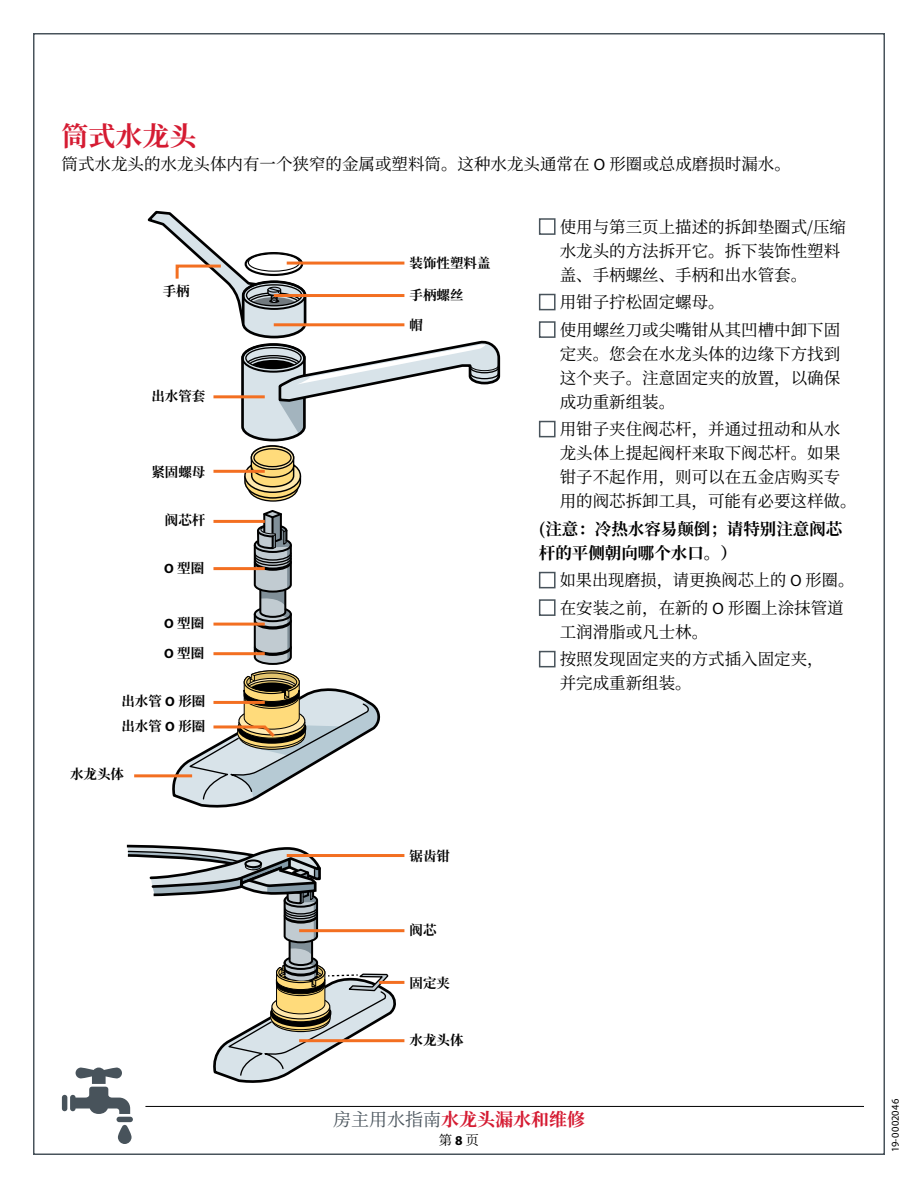
<style>
.page{position:relative;width:918px;height:1188px;background:#fff}
.page>*{position:absolute;margin:0;border:0;box-sizing:border-box;transform-origin:0 0}
.t1{font:700 27px "Noto Serif CJ Ksc";color:#d51b32}
.t2{font:700 18px "Noto Serif CJ Ksc";color:#d51b32}
.t3{font:16.5px/24px "Noto Serif CJ Ksc";color:#000}
.t4{font:700 16.5px/24px "Noto Serif CJ Ksc";color:#000}
.t5{font:700 13.5px/24.6px "Noto Serif CJ Ksc";color:#000}
.t6{font:13.5px "Noto Serif CJ Ksc";color:#000}
.t7{font:10.5px "Myriad Pro";letter-spacing:.025em;color:#000}
.s1{font-family:"Myriad Pro"}
.s2{font-weight:400;color:#48535b}
.s3{font-family:"Myriad Pro";font-weight:700}
</style>
<div class="page">
<div style="left:539px;top:218px;width:17px;height:17px;border:2px solid #48535b"></div>
<div style="left:539px;top:294px;width:17px;height:16px;border:2px solid #48535b"></div>
<div style="left:539px;top:321px;width:17px;height:17px;border:2px solid #48535b"></div>
<div style="left:539px;top:421px;width:17px;height:16px;border:2px solid #48535b"></div>
<div style="left:539px;top:572px;width:17px;height:16px;border:2px solid #48535b"></div>
<div style="left:539px;top:599px;width:17px;height:17px;border:2px solid #48535b"></div>
<div style="left:539px;top:651px;width:17px;height:16px;border:2px solid #48535b"></div>
<svg style="left:118px;top:1125px;width:14px;height:19px"></svg>
<div style="left:117px;top:1117px;width:16px;height:5px;background:#48535b;border-radius:3px"></div>
<svg style="left:70px;top:844px;width:329px;height:270px"></svg>
<div style="left:62px;top:1095px;width:5px;height:16px;background:#48535b;border-radius:3px"></div>
<hr style="left:145px;top:1106px;width:719px;height:1px;background:#000">
<hr style="left:287px;top:854px;width:117px;height:3px;background:#f36f21">
<hr style="left:299px;top:929px;width:105px;height:3px;background:#f36f21">
<hr style="left:299px;top:1039px;width:105px;height:3px;background:#f36f21">
<hr style="left:379px;top:981px;width:25px;height:3px;background:#f36f21">
<svg style="left:170px;top:510px;width:211px;height:298px"></svg>
<svg style="left:147px;top:210px;width:354px;height:292px"></svg>
<hr style="left:134px;top:774px;width:58px;height:3px;background:#f36f21">
<h1 class="t1" style="left:62px;top:121px;width:136px">筒式水龙头</h1>
<p class="t3" style="left:62px;top:152px;width:731px">筒式水龙头的水龙头体内有一个狭窄的金属或塑料筒。这种水龙头通常在 <span class="s1">O</span> 形圈或总成磨损时漏水。</p>
<p class="t5" style="left:163px;top:279px;width:28px">手柄</p>
<p class="t5" style="left:151px;top:384px;width:56px">出水管套</p>
<p class="t5" style="left:151px;top:460px;width:55px">紧固螺母</p>
<p class="t5" style="left:165px;top:508px;width:42px">阀芯杆</p>
<p class="t5" style="left:164px;top:556px;width:42px"><span class="s1">O</span> 型圈</p>
<p class="t5" style="left:164px;top:609px;width:42px;line-height:29.5px"><span class="s1">O</span> 型圈<br><span class="s1">O</span> 型圈</p>
<p class="t5" style="left:121px;top:690px;width:85px">出水管 <span class="s1">O</span> 形圈出水管 <span class="s1">O</span> 形圈</p>
<p class="t5" style="left:70px;top:763px;width:55px">水龙头体</p>
<p class="t5" style="left:410px;top:251px;width:82px">装饰性塑料盖</p>
<p class="t5" style="left:410px;top:283px;width:55px">手柄螺丝</p>
<p class="t5" style="left:410px;top:313px;width:15px">帽</p>
<p class="t3" style="left:560px;top:215px;width:288px">使用与第三页上描述的拆卸垫圈式/压缩水龙头的方法拆开它。拆下装饰性塑料盖、手柄螺丝、手柄和出水管套。</p>
<p class="t3" style="left:560px;top:289px;width:282px;line-height:27.5px">用钳子拧松固定螺母。<br>使用螺丝刀或尖嘴钳从其凹槽中卸下固</p>
<p class="t3" style="left:560px;top:342px;width:282px;text-align:justify">定夹。您会在水龙头体的边缘下方找到这个夹子。注意固定夹的放置，以确保成功重新组装。</p>
<p class="t3" style="left:560px;top:417px;width:298px">用钳子夹住阀芯杆，并通过扭动和从水龙头体上提起阀杆来取下阀芯杆。如果钳子不起作用，则可以在五金店购买专用的阀芯拆卸工具，可能有必要这样做。</p>
<p class="t4" style="left:539px;top:517px;width:305px">(注意：冷热水容易颠倒；请特别注意阀芯杆的平侧朝向哪个水口。）</p>
<p class="t3" style="left:560px;top:567px;width:296px;line-height:27.5px">如果出现磨损，请更换阀芯上的 <span class="s1">O</span> 形圈。在安装之前，在新的 <span class="s1">O</span> 形圈上涂抹管道</p>
<p class="t3" style="left:560px;top:618px;width:265px;line-height:27.5px">工润滑脂或凡士林。<br>按照发现固定夹的方式插入固定夹，</p>
<p class="t3" style="left:560px;top:672px;width:133px">并完成重新组装。</p>
<p class="t5" style="left:410px;top:844px;width:42px">锯齿钳</p>
<p class="t5" style="left:410px;top:918px;width:28px">阀芯</p>
<p class="t5" style="left:410px;top:971px;width:42px">固定夹</p>
<p class="t5" style="left:410px;top:1028px;width:55px">水龙头体</p>
<p class="t2" style="left:333px;top:1109px;width:253px"><span class="s2">房主用水指南</span>水龙头漏水和维修</p>
<p class="t6" style="left:439px;top:1132px;width:42px">第<span class="s3">8</span>页</p>
<p class="t7" style="left:889px;top:1152px;width:55px;rotate:-90deg">19-0002046</p>
</div>
